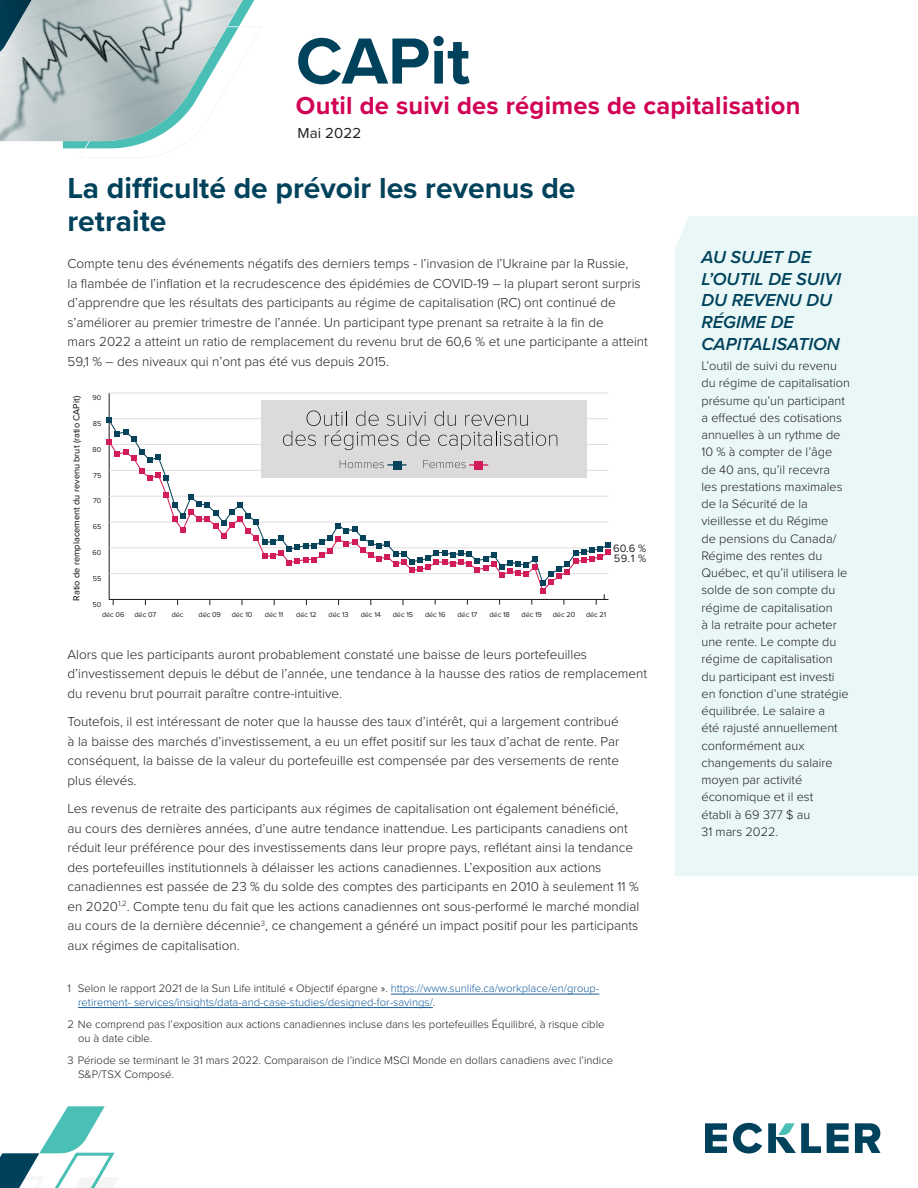
<style>
.page{position:relative;width:918px;height:1188px;background:#fff}
.page>*{position:absolute;margin:0;border:0;box-sizing:border-box;transform-origin:0 0}
.t1{font:700 67.5px "Proxima Nova";color:#00425b}
.body_heading{font:700 30px/33px "Proxima Nova";color:#00425b}
.t2{font:700 25.5px "Proxima Nova";letter-spacing:.01em;color:#d10055}
.body_copy{font:italic 600 18px/21.6px "Proxima Nova";color:#00425c}
.t3{font:15px "Proxima Nova";letter-spacing:.01em;color:#231f20}
.body_copy_new{font:300 13.5px/19.5px "Proxima Nova";color:#231f20}
.body_copy-2{font:300 12.75px/17.2px "Proxima Nova";color:#231f20}
.body_copy_new-2{font:300 11.25px/13.5px "Proxima Nova";color:#231f20}
.body_copy_new-3{font:300 11.25px/13.5px "Proxima Nova";color:#175d9e}
.t4{font:11.1px/10.5px "Proxima Nova";color:#231f20}
.t5{font:9.15px "Proxima Nova";color:#040503}
.t6{font:7.35px "Proxima Nova";letter-spacing:-.01em;color:#231f20}
.s1{color:#231f20}
</style>
<div class="page">
<svg style="left:705px;top:1123px;width:22px;height:30px"></svg>
<svg style="left:733px;top:1123px;width:29px;height:31px"></svg>
<svg style="left:768px;top:1123px;width:53px;height:30px"></svg>
<svg style="left:827px;top:1123px;width:22px;height:30px"></svg>
<svg style="left:855px;top:1123px;width:25px;height:30px"></svg>
<svg style="left:0;top:1106px;width:115px;height:82px"></svg>
<svg style="left:0;top:0;width:255px;height:149px"></svg>
<div style="left:675px;top:216px;width:243px;height:660px;background:#e9f7f6"></div>
<hr style="left:109px;top:393px;width:1px;height:206px;background:#231f20">
<hr style="left:109px;top:393px;width:499px;height:1px;background:#dddee0">
<div style="left:261px;top:400px;width:325px;height:78px;background:#dcdbda"></div>
<svg style="left:106px;top:411px;width:505px;height:194px"></svg>
<hr style="left:391px;top:994px;width:208px;height:1px;background:#175d9e">
<hr style="left:78px;top:1007px;width:355px;height:1px;background:#175d9e">
<h1 class="t1" style="left:296px;top:11px;width:176px">CAPit</h1>
<h3 class="t2" style="left:296px;top:87px;width:506px">Outil de suivi des régimes de capitalisation</h3>
<p class="t3" style="left:297px;top:122px;width:65px">Mai 2022</p>
<p class="body_heading" style="left:68px;top:170px;width:510px">La difficulté de prévoir les revenus de retraite</p>
<p class="body_copy_new" style="left:68px;top:253px;width:582px">Compte tenu des événements négatifs des derniers temps - l’invasion de l’Ukraine par la Russie,<br>la flambée de l’inflation et la recrudescence des épidémies de COVID-19 – la plupart seront surpris d’apprendre que les résultats des participants au régime de capitalisation (RC) ont continué de s’améliorer au premier trimestre de l’année. Un participant type prenant sa retraite à la fin de<br>mars 2022 a atteint un ratio de remplacement du revenu brut de 60,6 % et une participante a atteint 59,1 % – des niveaux qui n’ont pas été vus depuis 2015.</p>
<p class="t5" style="left:69px;top:601px;width:206px;rotate:-90deg">Ratio de remplacement du revenu brut (ratio CAPit)</p>
<p class="t6" style="left:93px;top:392px;width:10px">90</p>
<p class="t6" style="left:93px;top:418px;width:10px">85</p>
<p class="t6" style="left:93px;top:444px;width:10px">80</p>
<p class="t6" style="left:93px;top:470px;width:10px">75</p>
<p class="t6" style="left:93px;top:496px;width:10px">70</p>
<p class="t6" style="left:93px;top:521px;width:10px">65</p>
<p class="t6" style="left:93px;top:547px;width:10px">60</p>
<p class="t6" style="left:93px;top:573px;width:10px">55</p>
<p class="t4" style="left:613px;top:542px;width:35px">60.6 %<br>59.1 %</p>
<p class="t6" style="left:93px;top:599px;width:10px">50</p>
<p class="t6" style="left:102px;top:609px;width:24px">déc 06</p>
<p class="t6" style="left:134px;top:609px;width:23px">déc 07</p>
<p class="t6" style="left:172px;top:609px;width:13px">déc</p>
<p class="t6" style="left:199px;top:609px;width:24px">déc 09</p>
<p class="t6" style="left:232px;top:609px;width:22px">déc 10</p>
<p class="t6" style="left:265px;top:609px;width:20px">déc 11</p>
<p class="t6" style="left:296px;top:609px;width:22px">déc 12</p>
<p class="t6" style="left:329px;top:609px;width:22px">déc 13</p>
<p class="t6" style="left:361px;top:609px;width:22px">déc 14</p>
<p class="t6" style="left:393px;top:609px;width:22px">déc 15</p>
<p class="t6" style="left:425px;top:609px;width:22px">déc 16</p>
<p class="t6" style="left:458px;top:609px;width:21px">déc 17</p>
<p class="t6" style="left:489px;top:609px;width:22px">déc 18</p>
<p class="t6" style="left:522px;top:609px;width:22px">déc 19</p>
<p class="t6" style="left:553px;top:609px;width:24px">déc 20</p>
<p class="t6" style="left:586px;top:609px;width:22px">déc 21</p>
<p class="body_copy_new" style="left:68px;top:644px;width:581px">Alors que les participants auront probablement constaté une baisse de leurs portefeuilles d’investissement depuis le début de l’année, une tendance à la hausse des ratios de remplacement du revenu brut pourrait paraître contre-intuitive.</p>
<p class="body_copy_new" style="left:68px;top:711px;width:553px;text-align:justify">Toutefois, il est intéressant de noter que la hausse des taux d’intérêt, qui a largement contribué à la baisse des marchés d’investissement, a eu un effet positif sur les taux d’achat de rente. Par conséquent, la baisse de la valeur du portefeuille est compensée par des versements de rente plus élevés.</p>
<p class="body_copy_new" style="left:67px;top:798px;width:573px">Les revenus de retraite des participants aux régimes de capitalisation ont également bénéficié,<br>au cours des dernières années, d’une autre tendance inattendue. Les participants canadiens ont réduit leur préférence pour des investissements dans leur propre pays, reflétant ainsi la tendance des portefeuilles institutionnels à délaisser les actions canadiennes. L’exposition aux actions canadiennes est passée de 23 % du solde des comptes des participants en 2010 à seulement 11 % en 2020<sup>1,2</sup>. Compte tenu du fait que les actions canadiennes ont sous-performé le marché mondial au cours de la dernière décennie<sup>3</sup>, ce changement a généré un impact positif pour les participants aux régimes de capitalisation.</p>
<p class="body_copy_new-3" style="left:78px;top:981px;width:523px;text-indent:-11px"><span class="s1">1 Selon le rapport 2021 de la Sun Life intitulé « Objectif épargne ».</span> https://www.sunlife.ca/workplace/en/group&shy;retirement- services/insights/data-and-case-studies/designed-for-savings/<span class="s1">.</span></p>
<p class="body_copy_new-2" style="left:78px;top:1017px;width:528px;text-indent:-10px">2 Ne comprend pas l’exposition aux actions canadiennes incluse dans les portefeuilles Équilibré, à risque cible ou à date cible.</p>
<p class="body_copy_new-2" style="left:78px;top:1053px;width:537px;text-indent:-10px">3 Période se terminant le 31 mars 2022. Comparaison de l’indice MSCI Monde en dollars canadiens avec l’indice<br>S&amp;P/TSX Composé.</p>
<p class="body_copy" style="left:701px;top:246px;width:141px">AU SUJET DE<br>L’OUTIL DE SUIVI<br>DU REVENU DU<br>RÉGIME DE<br>CAPITALISATION</p>
<p class="body_copy-2" style="left:701px;top:356px;width:150px">L’outil de suivi du revenu du régime de capitalisation présume qu’un participant a effectué des cotisations annuelles à un rythme de<br>10 % à compter de l’âge<br>de 40 ans, qu’il recevra<br>les prestations maximales de la Sécurité de la vieillesse et du Régime<br>de pensions du Canada/<br>Régime des rentes du<br>Québec, et qu’il utilisera le solde de son compte du régime de capitalisation<br>à la retraite pour acheter une rente. Le compte du régime de capitalisation<br>du participant est investi en fonction d’une stratégie équilibrée. Le salaire a<br>été rajusté annuellement conformément aux changements du salaire moyen par activité économique et il est<br>établi à 69 377 $ au<br>31 mars 2022.</p>
</div>
